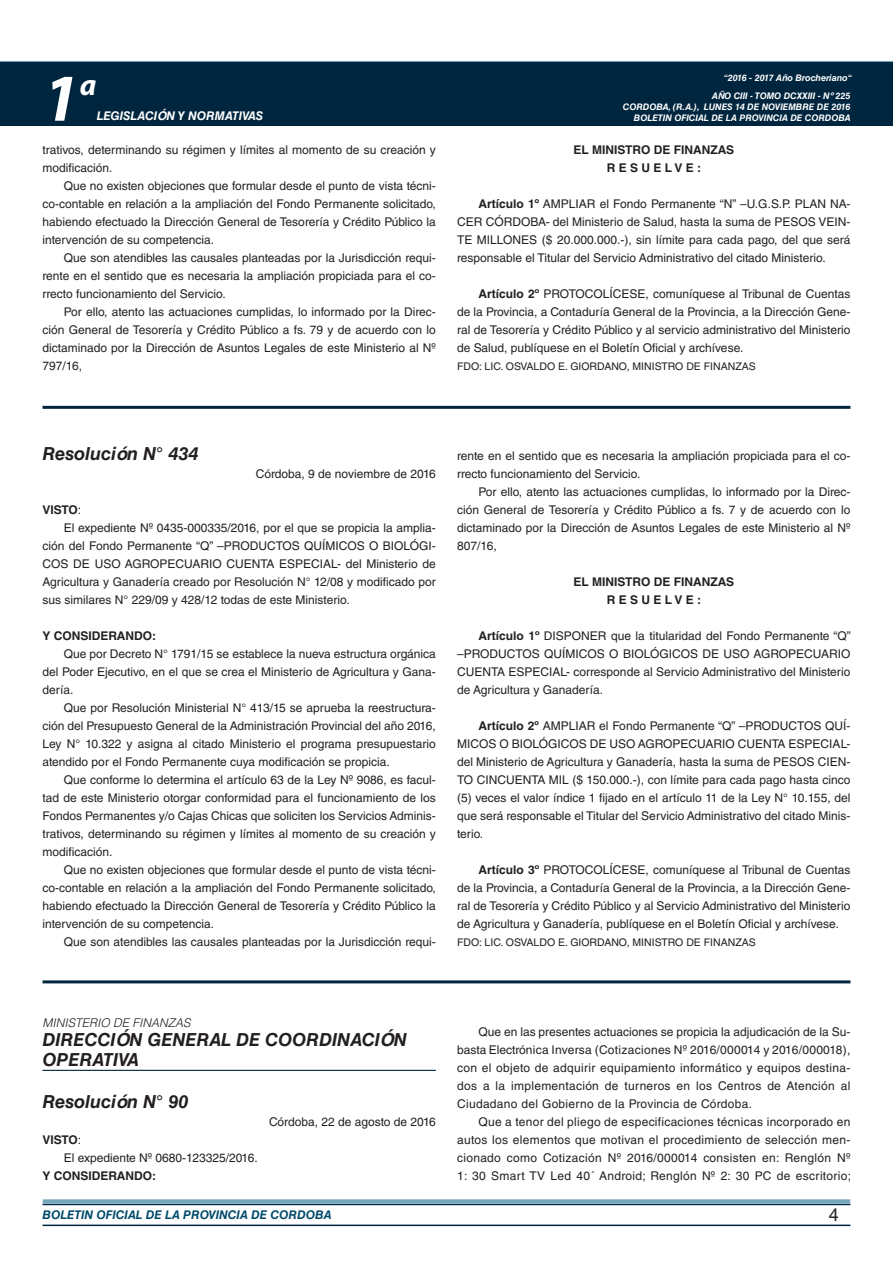
<style>
.page{position:relative;width:893px;height:1263px;background:#fff}
.page>*{position:absolute;margin:0;border:0;box-sizing:border-box;transform-origin:0 0}
.t1{font:italic 700 67.5px "Myriad Pro";color:#fff}
.t2{font:italic 700 30px "Myriad Pro";color:#fff}
.NOMBRE_DE_MINISTERIO{font:italic 700 18px/19.5px "Helvetica LT Std";color:#231f20}
.DOC__N{font:italic 700 18px "Helvetica LT Std";color:#231f20}
.t3{font:18px "Helvetica LT Std";color:#231f20}
.TEXTO_BASE{font:12px/18px "Helvetica LT Std";color:#231f20;text-align:justify}
.TEXTO_BASE-2{font:700 12px "Helvetica LT Std";color:#231f20}
.t4{font:italic 700 12px "Helvetica LT Std";color:#004b6c}
.t5{font:italic 700 12px "Helvetica LT Std";color:#fff}
.NOMBRE_DE_MINISTERIO-2{font:italic 300 12px "Helvetica LT Std";color:#231f20}
.FIRMA{font:10.5px "Helvetica LT Std";color:#231f20}
.t6{font:italic 700 9px/10.8px "Helvetica LT Std";color:#fff;text-align:right}
.s1{font-weight:700}
.s2{font-weight:400}
</style>
<div class="page">
<div style="left:0;top:61px;width:893px;height:6px;background:#73a5b8"></div>
<div style="left:0;top:62px;width:893px;height:64px;background:#00263f"></div>
<hr style="left:43px;top:1224px;width:807px;height:2px;background:#00263f">
<div style="left:42px;top:1198px;width:809px;height:8px;background:#fff;opacity:.75"></div>
<hr style="left:43px;top:406px;width:807px;height:3px;background:#00263f">
<hr style="left:43px;top:980px;width:807px;height:3px;background:#00263f">
<hr style="left:43px;top:1070px;width:393px;height:1px;background:#00263f">
<h1 class="t1" style="left:43px;top:54px;width:38px">1</h1>
<h2 class="t2" style="left:80px;top:66px;width:18px">a</h2>
<p class="t5" style="left:97px;top:109px;width:168px">LEGISLACIÓN Y NORMATIVAS</p>
<p class="TEXTO_BASE" style="left:43px;top:141px;width:395px">trativos, determinando su régimen y límites al momento de su creación y modificación.</p>
<p class="TEXTO_BASE" style="left:43px;top:177px;width:395px;text-indent:21px">Que no existen objeciones que formular desde el punto de vista técni&shy;co-contable en relación a la ampliación del Fondo Permanente solicitado, habiendo efectuado la Dirección General de Tesorería y Crédito Público la intervención de su competencia.</p>
<p class="TEXTO_BASE" style="left:43px;top:249px;width:395px;text-indent:21px">Que son atendibles las causales planteadas por la Jurisdicción requi&shy;rente en el sentido que es necesaria la ampliación propiciada para el co&shy;rrecto funcionamiento del Servicio.</p>
<p class="TEXTO_BASE" style="left:43px;top:303px;width:395px;text-indent:21px">Por ello, atento las actuaciones cumplidas, lo informado por la Direc&shy;ción General de Tesorería y Crédito Público a fs. 79 y de acuerdo con lo dictaminado por la Dirección de Asuntos Legales de este Ministerio al Nº 797/16,</p>
<p class="t6" style="left:724px;top:72px;width:130px">“2016 - 2017 Año Brocheriano“</p>
<p class="t6" style="left:623px;top:91px;width:229px">AÑO CIII - TOMO DCXXIII - Nº 225<br>CORDOBA, (R.A.), LUNES 14 DE NOVIEMBRE DE 2016<br>BOLETIN OFICIAL DE LA PROVINCIA DE CORDOBA</p>
<p class="TEXTO_BASE-2" style="left:573px;top:142px;width:162px">EL MINISTRO DE FINANZAS</p>
<p class="TEXTO_BASE-2" style="left:607px;top:160px;width:96px">R E S U E L V E :</p>
<p class="TEXTO_BASE" style="left:457px;top:195px;width:395px;text-indent:21px"><span class="s1">Artículo 1º</span> AMPLIAR el Fondo Permanente “N” –U.G.S.P. PLAN NA-CER CÓRDOBA- del Ministerio de Salud, hasta la suma de PESOS VEIN-TE MILLONES ($ 20.000.000.-), sin límite para cada pago, del que será responsable el Titular del Servicio Administrativo del citado Ministerio.</p>
<p class="TEXTO_BASE" style="left:457px;top:285px;width:395px;text-indent:21px"><span class="s1">Artículo 2º</span> PROTOCOLÍCESE, comuníquese al Tribunal de Cuentas de la Provincia, a Contaduría General de la Provincia, a la Dirección Gene&shy;ral de Tesorería y Crédito Público y al servicio administrativo del Ministerio de Salud, publíquese en el Boletín Oficial y archívese.</p>
<p class="FIRMA" style="left:457px;top:360px;width:300px">FDO: LIC. OSVALDO E. GIORDANO, MINISTRO DE FINANZAS</p>
<p class="DOC__N" style="left:43px;top:442px;width:157px">Resolución N° 434</p>
<p class="TEXTO_BASE" style="left:256px;top:465px;width:181px">Córdoba, 9 de noviembre de 2016</p>
<p class="TEXTO_BASE-2" style="left:43px;top:502px;width:40px">VISTO<span class="s2">:</span></p>
<p class="TEXTO_BASE" style="left:43px;top:519px;width:395px;text-indent:21px">El expediente Nº 0435-000335/2016, por el que se propicia la amplia&shy;ción del Fondo Permanente “Q” –PRODUCTOS QUÍMICOS O BIOLÓGI-COS DE USO AGROPECUARIO CUENTA ESPECIAL- del Ministerio de Agricultura y Ganadería creado por Resolución N° 12/08 y modificado por sus similares N° 229/09 y 428/12 todas de este Ministerio.</p>
<p class="TEXTO_BASE-2" style="left:43px;top:628px;width:115px">Y CONSIDERANDO:</p>
<p class="TEXTO_BASE" style="left:43px;top:645px;width:395px;text-indent:21px">Que por Decreto N° 1791/15 se establece la nueva estructura orgánica del Poder Ejecutivo, en el que se crea el Ministerio de Agricultura y Gana&shy;dería.</p>
<p class="TEXTO_BASE" style="left:43px;top:699px;width:395px;text-indent:21px">Que por Resolución Ministerial N° 413/15 se aprueba la reestructura&shy;ción del Presupuesto General de la Administración Provincial del año 2016, Ley N° 10.322 y asigna al citado Ministerio el programa presupuestario atendido por el Fondo Permanente cuya modificación se propicia.</p>
<p class="TEXTO_BASE" style="left:43px;top:771px;width:395px;text-indent:21px">Que conforme lo determina el artículo 63 de la Ley Nº 9086, es facul&shy;tad de este Ministerio otorgar conformidad para el funcionamiento de los Fondos Permanentes y/o Cajas Chicas que soliciten los Servicios Adminis&shy;trativos, determinando su régimen y límites al momento de su creación y modificación.</p>
<p class="TEXTO_BASE" style="left:43px;top:861px;width:395px;text-indent:21px">Que no existen objeciones que formular desde el punto de vista técni&shy;co-contable en relación a la ampliación del Fondo Permanente solicitado, habiendo efectuado la Dirección General de Tesorería y Crédito Público la intervención de su competencia.</p>
<p class="TEXTO_BASE" style="left:64px;top:933px;width:374px">Que son atendibles las causales planteadas por la Jurisdicción requi-</p>
<p class="TEXTO_BASE" style="left:457px;top:447px;width:395px">rente en el sentido que es necesaria la ampliación propiciada para el co&shy;rrecto funcionamiento del Servicio.</p>
<p class="TEXTO_BASE" style="left:457px;top:483px;width:395px;text-indent:21px">Por ello, atento las actuaciones cumplidas, lo informado por la Direc&shy;ción General de Tesorería y Crédito Público a fs. 7 y de acuerdo con lo dictaminado por la Dirección de Asuntos Legales de este Ministerio al Nº 807/16,</p>
<p class="TEXTO_BASE-2" style="left:573px;top:574px;width:162px">EL MINISTRO DE FINANZAS</p>
<p class="TEXTO_BASE-2" style="left:607px;top:592px;width:96px">R E S U E L V E :</p>
<p class="TEXTO_BASE" style="left:457px;top:627px;width:395px;text-indent:21px"><span class="s1">Artículo 1º</span> DISPONER que la titularidad del Fondo Permanente “Q” –PRODUCTOS QUÍMICOS O BIOLÓGICOS DE USO AGROPECUARIO CUENTA ESPECIAL- corresponde al Servicio Administrativo del Ministerio de Agricultura y Ganadería.</p>
<p class="TEXTO_BASE" style="left:457px;top:717px;width:395px;text-indent:21px"><span class="s1">Artículo 2º</span> AMPLIAR el Fondo Permanente “Q” –PRODUCTOS QUÍ-MICOS O BIOLÓGICOS DE USO AGROPECUARIO CUENTA ESPECIAL&shy;del Ministerio de Agricultura y Ganadería, hasta la suma de PESOS CIEN-TO CINCUENTA MIL ($ 150.000.-), con límite para cada pago hasta cinco (5) veces el valor índice 1 fijado en el artículo 11 de la Ley N° 10.155, del que será responsable el Titular del Servicio Administrativo del citado Minis&shy;terio.</p>
<p class="TEXTO_BASE" style="left:457px;top:861px;width:395px;text-indent:21px"><span class="s1">Artículo 3º</span> PROTOCOLÍCESE, comuníquese al Tribunal de Cuentas de la Provincia, a Contaduría General de la Provincia, a la Dirección Gene&shy;ral de Tesorería y Crédito Público y al Servicio Administrativo del Ministerio de Agricultura y Ganadería, publíquese en el Boletín Oficial y archívese.</p>
<p class="FIRMA" style="left:457px;top:936px;width:300px">FDO: LIC. OSVALDO E. GIORDANO, MINISTRO DE FINANZAS</p>
<p class="NOMBRE_DE_MINISTERIO-2" style="left:43px;top:1015px;width:150px">MINISTERIO DE FINANZAS</p>
<p class="NOMBRE_DE_MINISTERIO" style="left:43px;top:1030px;width:366px">DIRECCIÓN GENERAL DE COORDINACIÓN<br>OPERATIVA</p>
<p class="DOC__N" style="left:43px;top:1090px;width:147px">Resolución N° 90</p>
<p class="TEXTO_BASE" style="left:269px;top:1113px;width:168px">Córdoba, 22 de agosto de 2016</p>
<p class="TEXTO_BASE-2" style="left:43px;top:1132px;width:40px">VISTO<span class="s2">:</span></p>
<p class="TEXTO_BASE" style="left:64px;top:1149px;width:196px">El expediente Nº 0680-123325/2016.</p>
<p class="TEXTO_BASE-2" style="left:43px;top:1168px;width:115px">Y CONSIDERANDO:</p>
<p class="TEXTO_BASE" style="left:457px;top:1023px;width:395px;text-indent:21px">Que en las presentes actuaciones se propicia la adjudicación de la Su&shy;basta Electrónica Inversa (Cotizaciones Nº 2016/000014 y 2016/000018), con el objeto de adquirir equipamiento informático y equipos destina&shy;dos a la implementación de turneros en los Centros de Atención al Ciudadano del Gobierno de la Provincia de Córdoba.</p>
<p class="TEXTO_BASE" style="left:457px;top:1113px;width:395px;text-indent:21px">Que a tenor del pliego de especificaciones técnicas incorporado en autos los elementos que motivan el procedimiento de selección men&shy;cionado como Cotización Nº 2016/000014 consisten en: Renglón Nº 1: 30 Smart TV Led 40´ Android; Renglón Nº 2: 30 PC de escritorio;</p>
<p class="t4" style="left:43px;top:1208px;width:290px">BOLETIN OFICIAL DE LA PROVINCIA DE CORDOBA</p>
<h3 class="t3" style="left:829px;top:1204px;width:12px">4</h3>
</div>
